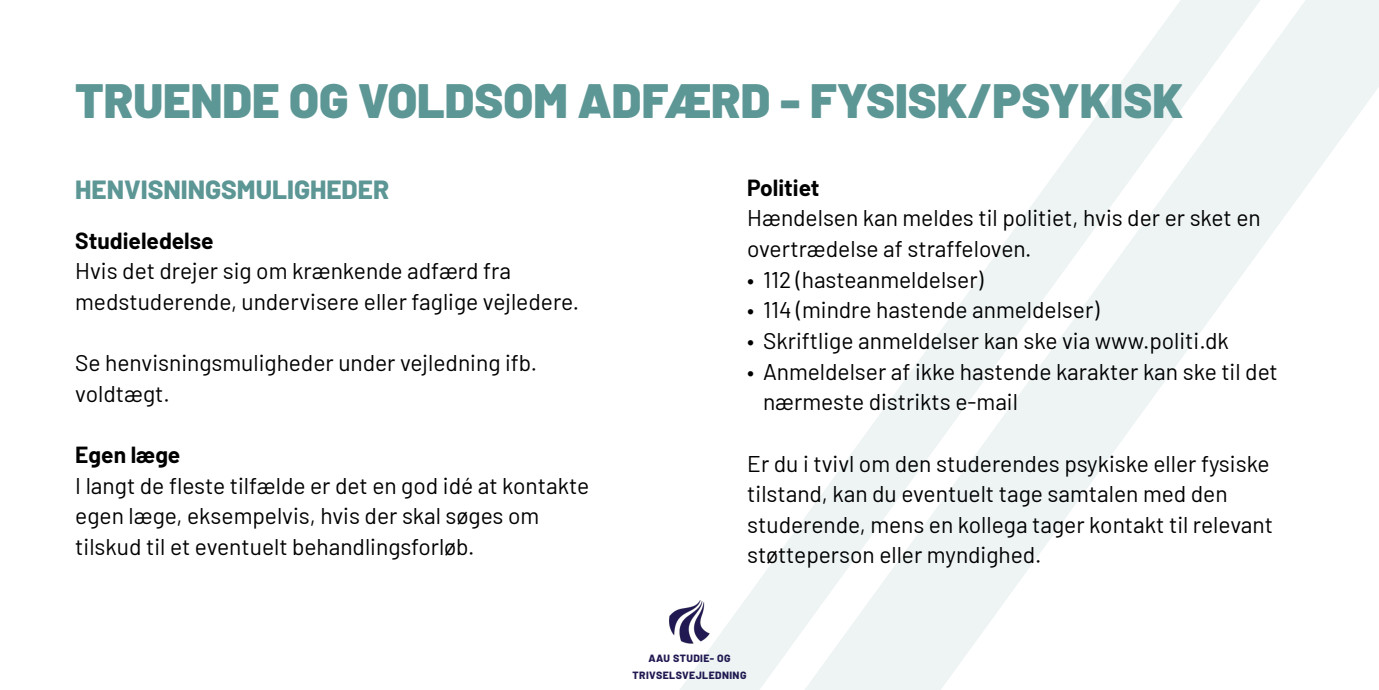
<style>
.page{position:relative;width:1379px;height:690px;background:#fff}
.page>*{position:absolute;margin:0;border:0;box-sizing:border-box;transform-origin:0 0}
.t1{font:900 48.12px "Barlow";color:#5c9695}
.t2{font:800 26.25px "Barlow";color:#5c9695}
.t3{font:22.75px/30.6px "Barlow";color:#000}
.t4{font:700 22.75px "Barlow";color:#000}
.t5{font:800 10.5px "Barlow";letter-spacing:.04em;color:#211a52}
</style>
<div class="page">
<svg style="left:681px;top:519px;width:123px;height:170px"></svg>
<svg style="left:804px;top:0;width:574px;height:689px"></svg>
<img style="left:669px;top:600px;width:55px;height:46px">
<p class="t1" style="left:75px;top:65px;width:1109px">TRUENDE OG VOLDSOM ADFÆRD - FYSISK/PSYKISK</p>
<p class="t2" style="left:75px;top:170px;width:315px">HENVISNINGSMULIGHEDER</p>
<p class="t4" style="left:75px;top:223px;width:140px">Studieledelse</p>
<p class="t3" style="left:75px;top:254px;width:505px">Hvis det drejer sig om krænkende adfærd fra medstuderende, undervisere eller faglige vejledere.</p>
<p class="t3" style="left:75px;top:346px;width:463px">Se henvisningsmuligheder under vejledning ifb. voldtægt.</p>
<p class="t4" style="left:75px;top:438px;width:107px">Egen læge</p>
<p class="t3" style="left:75px;top:468px;width:515px">I langt de fleste tilfælde er det en god idé at kontakte egen læge, eksempelvis, hvis der skal søges om</p>
<p class="t3" style="left:75px;top:529px;width:401px">tilskud til et eventuelt behandlingsforløb.</p>
<p class="t4" style="left:747px;top:171px;width:74px">Politiet</p>
<p class="t3" style="left:747px;top:201px;width:515px">Hændelsen kan meldes til politiet, hvis der er sket en overtrædelse af straffeloven.</p>
<p class="t3" style="left:747px;top:262px;width:238px">• 112 (hasteanmeldelser)</p>
<p class="t3" style="left:747px;top:293px;width:353px">• 114 (mindre hastende anmeldelser)</p>
<p class="t3" style="left:747px;top:323px;width:483px">• Skriftlige anmeldelser kan ske via www.politi.dk</p>
<p class="t3" style="left:763px;top:354px;width:516px;text-indent:-16px">• Anmeldelser af ikke hastende karakter kan ske til det nærmeste distrikts e-mail</p>
<p class="t3" style="left:747px;top:446px;width:527px">Er du i tvivl om den studerendes psykiske eller fysiske tilstand, kan du eventuelt tage samtalen med den studerende, mens en kollega tager kontakt til relevant støtteperson eller myndighed.</p>
<p class="t5" style="left:648px;top:650px;width:84px">AAU STUDIE- OG</p>
<p class="t5" style="left:632px;top:667px;width:115px">TRIVSELSVEJLEDNING</p>
</div>
